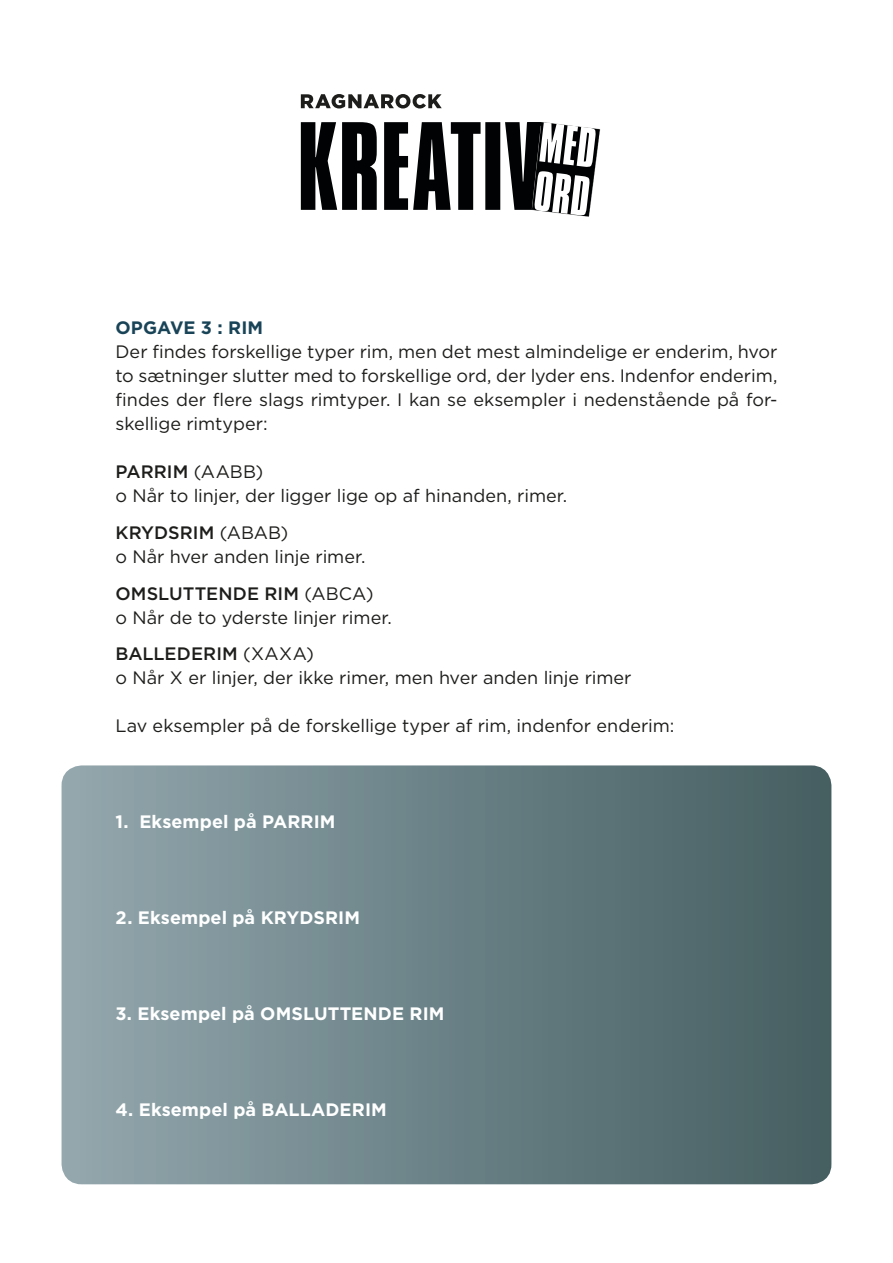
<style>
.page{position:relative;width:893px;height:1263px;background:#fff}
.page>*{position:absolute;margin:0;border:0;box-sizing:border-box;transform-origin:0 0}
.t1{font:18px/24px "Gotham";color:#1d1d1b}
.t2{font:700 18px "Gotham";letter-spacing:.005em;color:#fff}
.t3{font:700 18px "Gotham";letter-spacing:.005em;color:#194458}
.s1{font-weight:500}
</style>
<div class="page">
<div style="left:64px;top:768px;width:765px;height:414px;background:linear-gradient(to right,#92a7ad,#445d60);border-radius:18px"></div>
<div style="left:62px;top:765px;width:769px;height:419px;border:4px solid #fff;border-radius:18px"></div>
<img style="left:300px;top:94px;width:301px;height:123px">
<img style="left:301px;top:122px;width:233px;height:88px">
<img style="left:534px;top:122px;width:62px;height:93px">
<svg style="left:301px;top:94px;width:141px;height:15px"></svg>
<p class="t3" style="left:116px;top:317px;width:149px">OPGAVE 3 : RIM</p>
<p class="t1" style="left:116px;top:339px;width:663px;text-align:justify">Der findes forskellige typer rim, men det mest almindelige er enderim, hvor to sætninger slutter med to forskellige ord, der lyder ens. Indenfor enderim, findes der flere slags rimtyper. I kan se eksempler i nedenstående på for&shy;skellige rimtyper:</p>
<p class="t1" style="left:116px;top:459px;width:453px"><span class="s1">PARRIM</span> (AABB)<br>o Når to linjer, der ligger lige op af hinanden, rimer.</p>
<p class="t1" style="left:116px;top:520px;width:252px"><span class="s1">KRYDSRIM</span> (ABAB)<br>o Når hver anden linje rimer.</p>
<p class="t1" style="left:116px;top:581px;width:278px"><span class="s1">OMSLUTTENDE RIM</span> (ABCA)<br>o Når de to yderste linjer rimer.</p>
<p class="t1" style="left:116px;top:642px;width:518px"><span class="s1">BALLEDERIM</span> (XAXA)<br>o Når X er linjer, der ikke rimer, men hver anden linje rimer</p>
<p class="t1" style="left:116px;top:714px;width:560px">Lav eksempler på de forskellige typer af rim, indenfor enderim:</p>
<p class="t2" style="left:116px;top:811px;width:221px">1. Eksempel på PARRIM</p>
<p class="t2" style="left:116px;top:907px;width:246px">2. Eksempel på KRYDSRIM</p>
<p class="t2" style="left:116px;top:1003px;width:330px">3. Eksempel på OMSLUTTENDE RIM</p>
<p class="t2" style="left:116px;top:1099px;width:273px">4. Eksempel på BALLADERIM</p>
</div>
